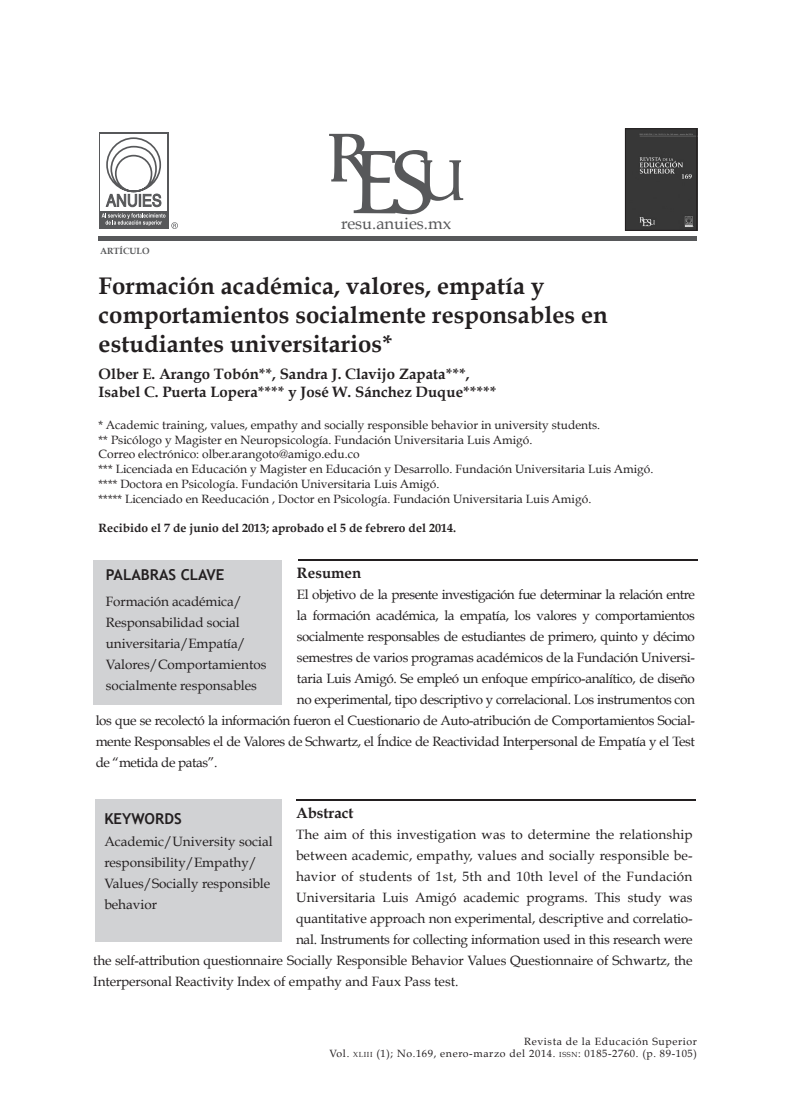
<style>
.page{position:relative;width:796px;height:1114px;background:#fff}
.page>*{position:absolute;margin:0;border:0;box-sizing:border-box;transform-origin:0 0}
.t1{font:700 24px/28.8px "Book Antiqua";color:#231f20}
.t2{font:16.5px "Book Antiqua";color:#57585a}
.t3{font:700 15px "Book Antiqua";color:#231f20}
.t4{font:700 15px "Trebuchet MS";color:#231f20}
.NORMAL_DESPUES_DE_SU{font:13.5px "Book Antiqua";letter-spacing:-.02em;color:#231f20}
.NORMAL_DESPUES_DE_SU-2{font:13.5px/21px "Book Antiqua";color:#231f20}
.NORMAL_DESPUES_DE_SU-3{font:13.5px "Book Antiqua";letter-spacing:.01em;color:#231f20}
.NORMAL_DESPUES_DE_SU-4{font:13.5px "Book Antiqua";letter-spacing:-.04em;color:#231f20}
.NORMAL_DESPUES_DE_SU-5{font:13.5px "Book Antiqua";letter-spacing:.02em;color:#231f20}
.AUTORES{font:12px "Book Antiqua";color:#231f20}
.t5{font:700 12px "Book Antiqua";color:#231f20}
.TITULO-ENCABEZADO{font:10.5px "Book Antiqua";letter-spacing:.06em;color:#231f20}
.t6{font:700 9px "Book Antiqua";color:#57585a}
.s1{font-size:7.35px}
</style>
<div class="page">
<div style="left:93px;top:560px;width:188px;height:145px;background:#d1d2d4"></div>
<hr style="left:298px;top:559px;width:398px;height:1px;background:#231f20">
<hr style="left:296px;top:799px;width:399px;height:2px;background:#231f20">
<div style="left:95px;top:799px;width:186px;height:143px;background:#d1d2d4"></div>
<div style="left:99px;top:236px;width:597px;height:5px;background:#57585a"></div>
<svg style="left:329px;top:133px;width:134px;height:81px"></svg>
<img style="left:626px;top:130px;width:68px;height:99px">
<div style="left:624px;top:128px;width:72px;height:103px;border:1px solid #231f20"></div>
<svg style="left:171px;top:222px;width:7px;height:7px"></svg>
<svg style="left:99px;top:132px;width:69px;height:97px"></svg>
<div style="left:101px;top:134px;width:65px;height:76px;background:#fff"></div>
<svg style="left:105px;top:137px;width:57px;height:70px"></svg>
<svg style="left:102px;top:213px;width:63px;height:13px"></svg>
<p class="t6" style="left:100px;top:246px;width:51px">ARTÍCULO</p>
<p class="t2" style="left:341px;top:213px;width:111px">resu.anuies.mx</p>
<p class="t1" style="left:99px;top:272px;width:510px">Formación académica, valores, empatía y comportamientos socialmente responsables en estudiantes universitarios*</p>
<p class="t3" style="left:99px;top:365px;width:372px">Olber E. Arango Tobón**, Sandra J. Clavijo Zapata***,</p>
<p class="t3" style="left:99px;top:383px;width:399px">Isabel C. Puerta Lopera**** y José W. Sánchez Duque*****</p>
<p class="AUTORES" style="left:99px;top:418px;width:502px">* Academic training, values, empathy and socially responsible behavior in university students.</p>
<p class="AUTORES" style="left:99px;top:432px;width:435px">** Psicólogo y Magister en Neuropsicología. Fundación Universitaria Luis Amigó.</p>
<p class="AUTORES" style="left:99px;top:447px;width:262px">Correo electrónico: olber.arangoto@amigo.edu.co</p>
<p class="AUTORES" style="left:99px;top:461px;width:556px">*** Licenciada en Educación y Magister en Educación y Desarrollo. Fundación Universitaria Luis Amigó.</p>
<p class="AUTORES" style="left:99px;top:476px;width:342px">**** Doctora en Psicología. Fundación Universitaria Luis Amigó.</p>
<p class="AUTORES" style="left:99px;top:491px;width:494px">***** Licenciado en Reeducación , Doctor en Psicología. Fundación Universitaria Luis Amigó.</p>
<p class="t5" style="left:99px;top:521px;width:358px">Recibido el 7 de junio del 2013; aprobado el 5 de febrero del 2014.</p>
<p class="t4" style="left:106px;top:565px;width:120px">PALABRAS CLAVE</p>
<p class="NORMAL_DESPUES_DE_SU" style="left:106px;top:593px;width:137px">Formación académica/</p>
<p class="NORMAL_DESPUES_DE_SU" style="left:106px;top:614px;width:135px">Responsabilidad social</p>
<p class="NORMAL_DESPUES_DE_SU-2" style="left:106px;top:633px;width:162px">universitaria/Empatía/<br>Valores/Comportamientos socialmente responsables</p>
<p class="t3" style="left:297px;top:564px;width:66px">Resumen</p>
<p class="NORMAL_DESPUES_DE_SU-4" style="left:297px;top:586px;width:399px">El objetivo de la presente investigación fue determinar la relación entre</p>
<p class="NORMAL_DESPUES_DE_SU" style="left:297px;top:607px;width:399px">la formación académica, la empatía, los valores y comportamientos</p>
<p class="NORMAL_DESPUES_DE_SU" style="left:297px;top:628px;width:399px">socialmente responsables de estudiantes de primero, quinto y décimo</p>
<p class="NORMAL_DESPUES_DE_SU" style="left:297px;top:649px;width:399px">semestres de varios programas académicos de la Fundación Universi-</p>
<p class="NORMAL_DESPUES_DE_SU" style="left:297px;top:670px;width:399px">taria Luis Amigó. Se empleó un enfoque empírico-analítico, de diseño</p>
<p class="NORMAL_DESPUES_DE_SU" style="left:297px;top:691px;width:399px">no experimental, tipo descriptivo y correlacional. Los instrumentos con</p>
<p class="NORMAL_DESPUES_DE_SU" style="left:96px;top:712px;width:600px">los que se recolectó la información fueron el Cuestionario de Auto-atribución de Comportamientos Social-</p>
<p class="NORMAL_DESPUES_DE_SU" style="left:96px;top:733px;width:600px">mente Responsables el de Valores de Schwartz, el Índice de Reactividad Interpersonal de Empatía y el Test</p>
<p class="NORMAL_DESPUES_DE_SU" style="left:96px;top:754px;width:123px">de “metida de patas”.</p>
<p class="t3" style="left:296px;top:804px;width:59px">Abstract</p>
<p class="NORMAL_DESPUES_DE_SU-3" style="left:296px;top:826px;width:398px">The aim of this investigation was to determine the relationship</p>
<p class="NORMAL_DESPUES_DE_SU-3" style="left:296px;top:847px;width:397px">between academic, empathy, values and socially responsible be-</p>
<p class="NORMAL_DESPUES_DE_SU-5" style="left:296px;top:868px;width:397px">havior of students of 1st, 5th and 10th level of the Fundación</p>
<p class="NORMAL_DESPUES_DE_SU-2" style="left:296px;top:887px;width:398px">Universitaria Luis Amigó academic programs. This study was</p>
<p class="NORMAL_DESPUES_DE_SU" style="left:296px;top:910px;width:397px">quantitative approach non experimental, descriptive and correlatio-</p>
<p class="NORMAL_DESPUES_DE_SU" style="left:296px;top:931px;width:397px">nal. Instruments for collecting information used in this research were</p>
<p class="NORMAL_DESPUES_DE_SU" style="left:93px;top:952px;width:600px">the self-attribution questionnaire Socially Responsible Behavior Values Questionnaire of Schwartz, the</p>
<p class="NORMAL_DESPUES_DE_SU" style="left:93px;top:973px;width:366px">Interpersonal Reactivity Index of empathy and Faux Pass test.</p>
<p class="t4" style="left:104px;top:809px;width:79px">KEYWORDS</p>
<p class="NORMAL_DESPUES_DE_SU-2" style="left:104px;top:831px;width:170px">Academic/University social responsibility/Empathy/<br>Values/Socially responsible behavior</p>
<p class="TITULO-ENCABEZADO" style="left:523px;top:1034px;width:174px">Revista de la Educación Superior</p>
<p class="TITULO-ENCABEZADO" style="left:329px;top:1047px;width:369px">Vol. <span class="s1">XLIII</span> (1); No.169, enero-marzo del 2014. <span class="s1">ISSN</span>: 0185-2760. (p. 89-105)</p>
</div>
